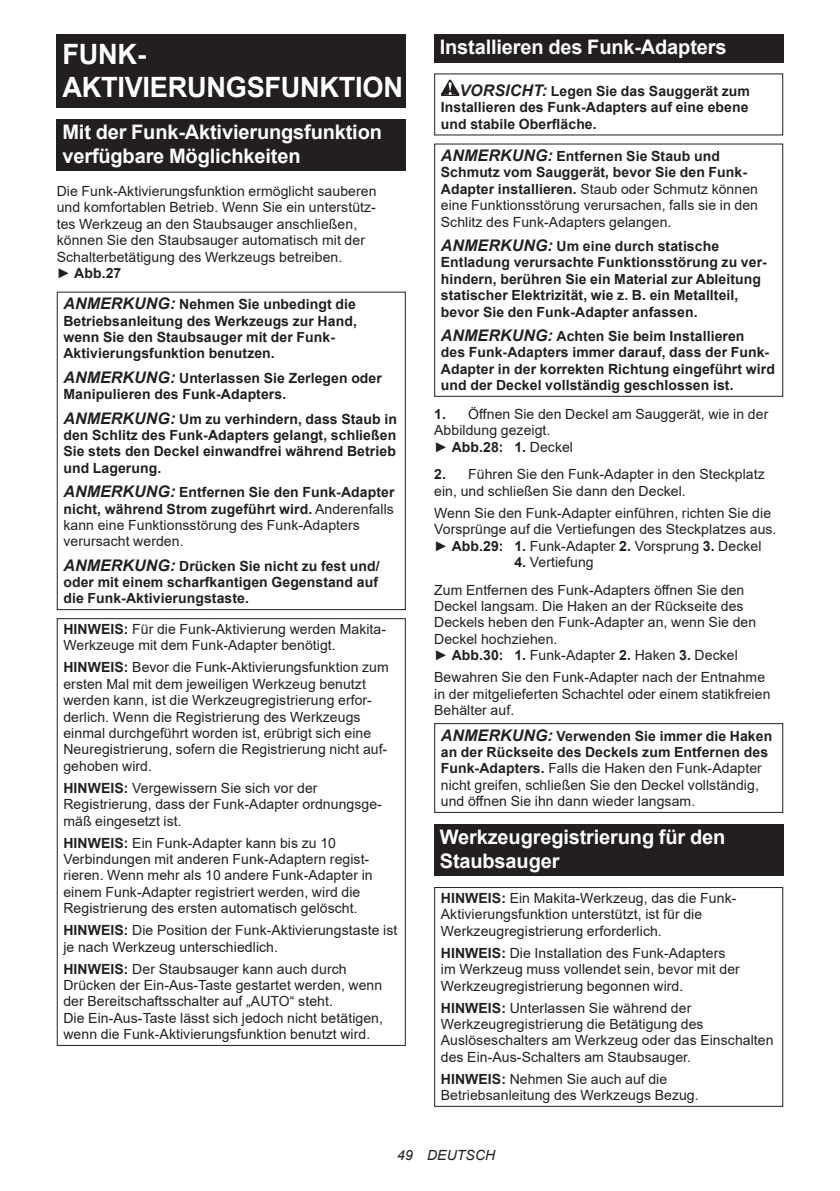
<style>
.page{position:relative;width:840px;height:1191px;background:#fff}
.page>*{position:absolute;margin:0;border:0;box-sizing:border-box;transform-origin:0 0}
.t1{font:700 28px/32.8px "Arial";letter-spacing:-.01em;color:#fff}
.t2{font:700 20px/23.4px "Arial";letter-spacing:-.01em;color:#fff}
.t3{font:14px/16.4px "Arial";letter-spacing:.005em;color:#231f20}
.t4{font:700 14px/16.4px "Arial";letter-spacing:.005em;color:#231f20}
.t5{font:italic 14px "Arial";letter-spacing:.005em;color:#231f20}
.s1{font-weight:700}
.s2{font-style:italic;font-size:16px}
.s3{font-weight:700;font-style:italic;font-size:16px}
</style>
<div class="page">
<div style="left:57px;top:34px;width:348px;height:74px;background:#231f20"></div>
<div style="left:57px;top:119px;width:348px;height:52px;background:#231f20"></div>
<div style="left:57px;top:292px;width:348px;height:318px;border:1px solid #231f20"></div>
<div style="left:57px;top:618px;width:348px;height:428px;border:1px solid #231f20"></div>
<div style="left:434px;top:34px;width:348px;height:29px;background:#231f20"></div>
<svg style="left:440px;top:80px;width:19px;height:16px"></svg>
<div style="left:434px;top:143px;width:348px;height:254px;border:1px solid #231f20"></div>
<div style="left:434px;top:723px;width:348px;height:90px;border:1px solid #231f20"></div>
<div style="left:434px;top:824px;width:348px;height:52px;background:#231f20"></div>
<div style="left:434px;top:887px;width:348px;height:219px;border:1px solid #231f20"></div>
<h1 class="t1" style="left:62px;top:38px;width:342px">FUNK-<br>AKTIVIERUNGSFUNKTION</h1>
<h2 class="t2" style="left:62px;top:121px;width:321px">Mit der Funk-Aktivierungsfunktion verfügbare Möglichkeiten</h2>
<p class="t3" style="left:57px;top:183px;width:321px">Die Funk-Aktivierungsfunktion ermöglicht sauberen und komfortablen Betrieb. Wenn Sie ein unterstütz&shy;tes Werkzeug an den Staubsauger anschließen, können Sie den Staubsauger automatisch mit der Schalterbetätigung des Werkzeugs betreiben.<br>► <span class="s1">Abb.27</span></p>
<p class="t4" style="left:63px;top:296px;width:295px"><span class="s2">ANMERKUNG:</span> Nehmen Sie unbedingt die Betriebsanleitung des Werkzeugs zur Hand, wenn Sie den Staubsauger mit der Funk-Aktivierungsfunktion benutzen.</p>
<p class="t4" style="left:63px;top:370px;width:320px"><span class="s2">ANMERKUNG:</span> Unterlassen Sie Zerlegen oder<br>Manipulieren des Funk-Adapters.</p>
<p class="t4" style="left:63px;top:410px;width:335px;text-align:justify"><span class="s2">ANMERKUNG:</span> Um zu verhindern, dass Staub in den Schlitz des Funk-Adapters gelangt, schließen Sie stets den Deckel einwandfrei während Betrieb und Lagerung.</p>
<p class="t3" style="left:63px;top:484px;width:332px"><span class="s3">ANMERKUNG:</span> <span class="s1">Entfernen Sie den Funk-Adapter nicht, während Strom zugeführt wird.</span> Anderenfalls kann eine Funktionsstörung des Funk-Adapters verursacht werden.</p>
<p class="t4" style="left:63px;top:557px;width:317px;text-align:justify"><span class="s2">ANMERKUNG:</span> Drücken Sie nicht zu fest und/ oder mit einem scharfkantigen Gegenstand auf die Funk-Aktivierungstaste.</p>
<p class="t3" style="left:63px;top:621px;width:324px"><span class="s1">HINWEIS:</span> Für die Funk-Aktivierung werden Makita-<br>Werkzeuge mit dem Funk-Adapter benötigt.</p>
<p class="t3" style="left:63px;top:659px;width:327px"><span class="s1">HINWEIS:</span> Bevor die Funk-Aktivierungsfunktion zum ersten Mal mit dem jeweiligen Werkzeug benutzt werden kann, ist die Werkzeugregistrierung erfor&shy;derlich. Wenn die Registrierung des Werkzeugs einmal durchgeführt worden ist, erübrigt sich eine Neuregistrierung, sofern die Registrierung nicht auf&shy;gehoben wird.</p>
<p class="t3" style="left:63px;top:779px;width:320px"><span class="s1">HINWEIS:</span> Vergewissern Sie sich vor der<br>Registrierung, dass der Funk-Adapter ordnungsge&shy;mäß eingesetzt ist.</p>
<p class="t3" style="left:63px;top:834px;width:310px"><span class="s1">HINWEIS:</span> Ein Funk-Adapter kann bis zu 10<br>Verbindungen mit anderen Funk-Adaptern regist&shy;rieren. Wenn mehr als 10 andere Funk-Adapter in einem Funk-Adapter registriert werden, wird die Registrierung des ersten automatisch gelöscht.</p>
<p class="t3" style="left:63px;top:922px;width:335px"><span class="s1">HINWEIS:</span> Die Position der Funk-Aktivierungstaste ist je nach Werkzeug unterschiedlich.</p>
<p class="t3" style="left:63px;top:960px;width:321px"><span class="s1">HINWEIS:</span> Der Staubsauger kann auch durch Drücken der Ein-Aus-Taste gestartet werden, wenn der Bereitschaftsschalter auf „AUTO“ steht.<br>Die Ein-Aus-Taste lässt sich jedoch nicht betätigen, wenn die Funk-Aktivierungsfunktion benutzt wird.</p>
<h2 class="t2" style="left:439px;top:36px;width:288px">Installieren des Funk-Adapters</h2>
<p class="t4" style="left:440px;top:83px;width:310px;text-align:justify;text-indent:19px"><span class="s2">VORSICHT:</span> Legen Sie das Sauggerät zum Installieren des Funk-Adapters auf eine ebene und stabile Oberfläche.</p>
<p class="t3" style="left:440px;top:148px;width:318px"><span class="s3">ANMERKUNG:</span> <span class="s1">Entfernen Sie Staub und Schmutz vom Sauggerät, bevor Sie den Funk-Adapter installieren.</span> Staub oder Schmutz können eine Funktionsstörung verursachen, falls sie in den Schlitz des Funk-Adapters gelangen.</p>
<p class="t4" style="left:440px;top:238px;width:327px"><span class="s2">ANMERKUNG:</span> Um eine durch statische Entladung verursachte Funktionsstörung zu ver&shy;hindern, berühren Sie ein Material zur Ableitung statischer Elektrizität, wie z. B. ein Metallteil, bevor Sie den Funk-Adapter anfassen.</p>
<p class="t4" style="left:440px;top:328px;width:335px"><span class="s2">ANMERKUNG:</span> Achten Sie beim Installieren<br>des Funk-Adapters immer darauf, dass der Funk-Adapter in der korrekten Richtung eingeführt wird und der Deckel vollständig geschlossen ist.</p>
<p class="t3" style="left:434px;top:406px;width:335px"><span class="s1">1.</span> Öffnen Sie den Deckel am Sauggerät, wie in der<br>Abbildung gezeigt.<br>► <span class="s1">Abb.28: 1.</span> Deckel</p>
<p class="t3" style="left:434px;top:466px;width:332px"><span class="s1">2.</span> Führen Sie den Funk-Adapter in den Steckplatz ein, und schließen Sie dann den Deckel.</p>
<p class="t3" style="left:434px;top:504px;width:343px">Wenn Sie den Funk-Adapter einführen, richten Sie die<br>Vorsprünge auf die Vertiefungen des Steckplatzes aus. ► <span class="s1">Abb.29: 1.</span> Funk-Adapter <span class="s1">2.</span> Vorsprung <span class="s1">3.</span> Deckel</p>
<p class="t3" style="left:434px;top:548px;width:311px;line-height:27.8px;text-indent:80px"><span class="s1">4.</span> Vertiefung<br>Zum Entfernen des Funk-Adapters öffnen Sie den</p>
<p class="t3" style="left:434px;top:598px;width:323px">Deckel langsam. Die Haken an der Rückseite des Deckels heben den Funk-Adapter an, wenn Sie den Deckel hochziehen.<br>► <span class="s1">Abb.30: 1.</span> Funk-Adapter <span class="s1">2.</span> Haken <span class="s1">3.</span> Deckel</p>
<p class="t3" style="left:434px;top:669px;width:337px">Bewahren Sie den Funk-Adapter nach der Entnahme in der mitgelieferten Schachtel oder einem statikfreien<br>Behälter auf.</p>
<p class="t3" style="left:440px;top:727px;width:333px"><span class="s3">ANMERKUNG:</span> <span class="s1">Verwenden Sie immer die Haken an der Rückseite des Deckels zum Entfernen des Funk-Adapters.</span> Falls die Haken den Funk-Adapter nicht greifen, schließen Sie den Deckel vollständig, und öffnen Sie ihn dann wieder langsam.</p>
<h2 class="t2" style="left:439px;top:825px;width:287px">Werkzeugregistrierung für den<br>Staubsauger</h2>
<p class="t3" style="left:440px;top:889px;width:297px"><span class="s1">HINWEIS:</span> Ein Makita-Werkzeug, das die Funk-<br>Aktivierungsfunktion unterstützt, ist für die<br>Werkzeugregistrierung erforderlich.</p>
<p class="t3" style="left:440px;top:944px;width:300px"><span class="s1">HINWEIS:</span> Die Installation des Funk-Adapters im Werkzeug muss vollendet sein, bevor mit der<br>Werkzeugregistrierung begonnen wird.</p>
<p class="t3" style="left:440px;top:999px;width:334px"><span class="s1">HINWEIS:</span> Unterlassen Sie während der Werkzeugregistrierung die Betätigung des Auslöseschalters am Werkzeug oder das Einschalten des Ein-Aus-Schalters am Staubsauger.</p>
<p class="t3" style="left:440px;top:1070px;width:259px"><span class="s1">HINWEIS:</span> Nehmen Sie auch auf die<br>Betriebsanleitung des Werkzeugs Bezug.</p>
<p class="t5" style="left:397px;top:1146px;width:99px">49 DEUTSCH</p>
</div>
